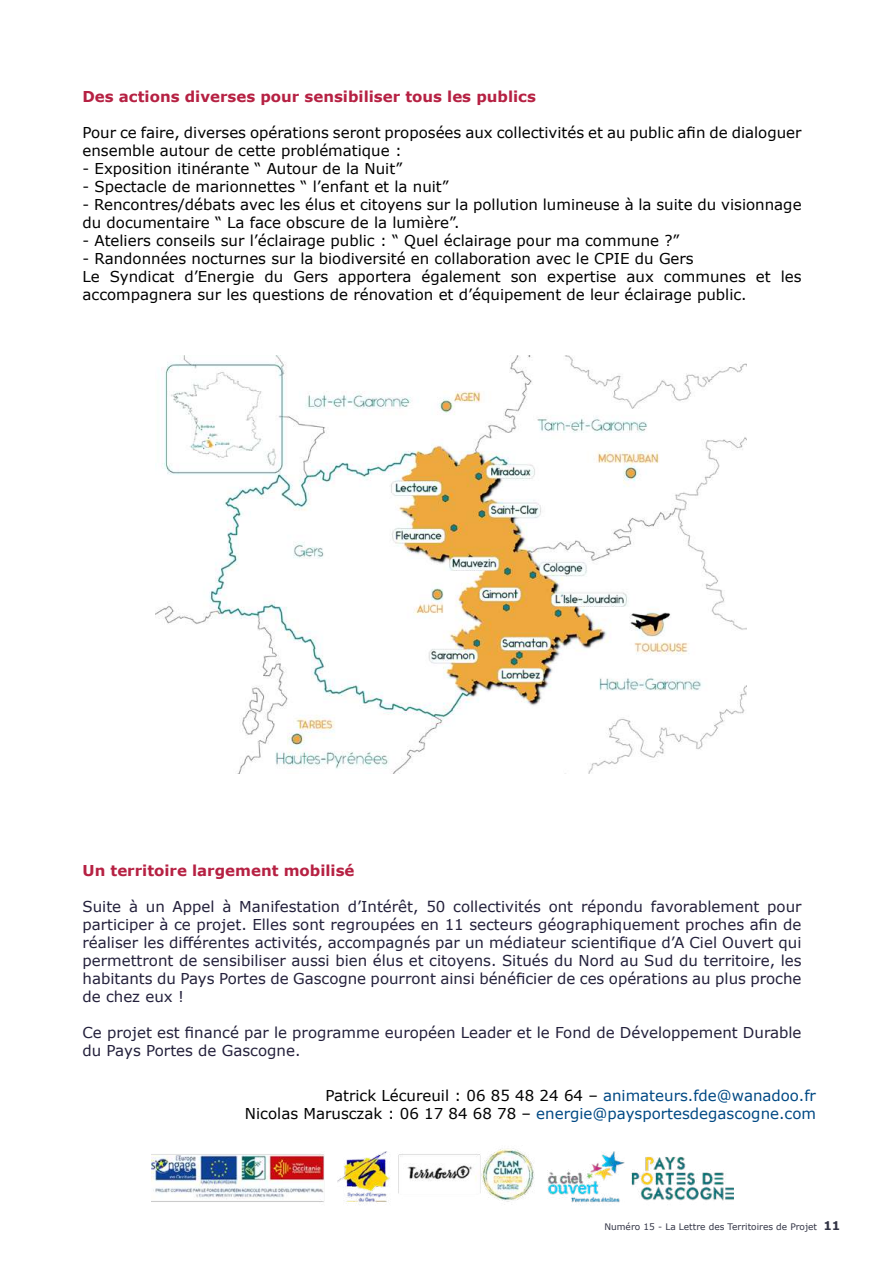
<style>
.page{position:relative;width:893px;height:1263px;background:#fff}
.page>*{position:absolute;margin:0;border:0;box-sizing:border-box;transform-origin:0 0}
.t1{font:15px/18px "Verdana";color:#000}
.t2{font:15px/18px "Verdana";color:#23203b;text-align:justify}
.t3{font:15px/18px "Verdana";color:#004984;text-align:right}
.t4{font:700 15px "Verdana";color:#b62143}
.t5{font:9px "Verdana";color:#323445}
.s1{color:#000}
.s2{font-weight:700;font-size:12px}
</style>
<div class="page">
<img style="left:156px;top:355px;width:591px;height:419px">
<img style="left:151px;top:1148px;width:582px;height:57px">
<p class="t4" style="left:82px;top:86px;width:455px">Des actions diverses pour sensibiliser tous les publics</p>
<p class="t1" style="left:82px;top:123px;width:721px">Pour ce faire, diverses opérations seront proposées aux collectivités et au public afin de dialoguer ensemble autour de cette problématique :</p>
<p class="t1" style="left:82px;top:159px;width:321px">- Exposition itinérante “ Autour de la Nuit”</p>
<p class="t1" style="left:82px;top:177px;width:368px">- Spectacle de marionnettes “ l’enfant et la nuit”</p>
<p class="t1" style="left:82px;top:195px;width:721px">- Rencontres/débats avec les élus et citoyens sur la pollution lumineuse à la suite du visionnage du documentaire “ La face obscure de la lumière”.</p>
<p class="t1" style="left:82px;top:231px;width:598px">- Ateliers conseils sur l’éclairage public : “ Quel éclairage pour ma commune ?”</p>
<p class="t1" style="left:82px;top:249px;width:720px">- Randonnées nocturnes sur la biodiversité en collaboration avec le CPIE du Gers<br>Le Syndicat d’Energie du Gers apportera également son expertise aux communes et les accompagnera sur les questions de rénovation et d’équipement de leur éclairage public.</p>
<p class="t4" style="left:82px;top:860px;width:274px">Un territoire largement mobilisé</p>
<p class="t2" style="left:82px;top:897px;width:721px">Suite à un Appel à Manifestation d’Intérêt, 50 collectivités ont répondu favorablement pour participer à ce projet. Elles sont regroupées en 11 secteurs géographiquement proches afin de réaliser les différentes activités, accompagnés par un médiateur scientifique d’A Ciel Ouvert qui permettront de sensibiliser aussi bien élus et citoyens. Situés du Nord au Sud du territoire, les habitants du Pays Portes de Gascogne pourront ainsi bénéficier de ces opérations au plus proche de chez eux !</p>
<p class="t2" style="left:82px;top:1023px;width:720px">Ce projet est financé par le programme européen Leader et le Fond de Développement Durable du Pays Portes de Gascogne.</p>
<p class="t3" style="left:245px;top:1086px;width:573px"><span class="s1">Patrick Lécureuil : 06 85 48 24 64 –</span> animateurs.fde@wanadoo.fr<br><span class="s1">Nicolas Marusczak : 06 17 84 68 78 –</span> energie@paysportesdegascogne.com</p>
<p class="t5" style="left:604px;top:1220px;width:237px">Numéro 15 - La Lettre des Territoires de Projet <span class="s2">11</span></p>
</div>
